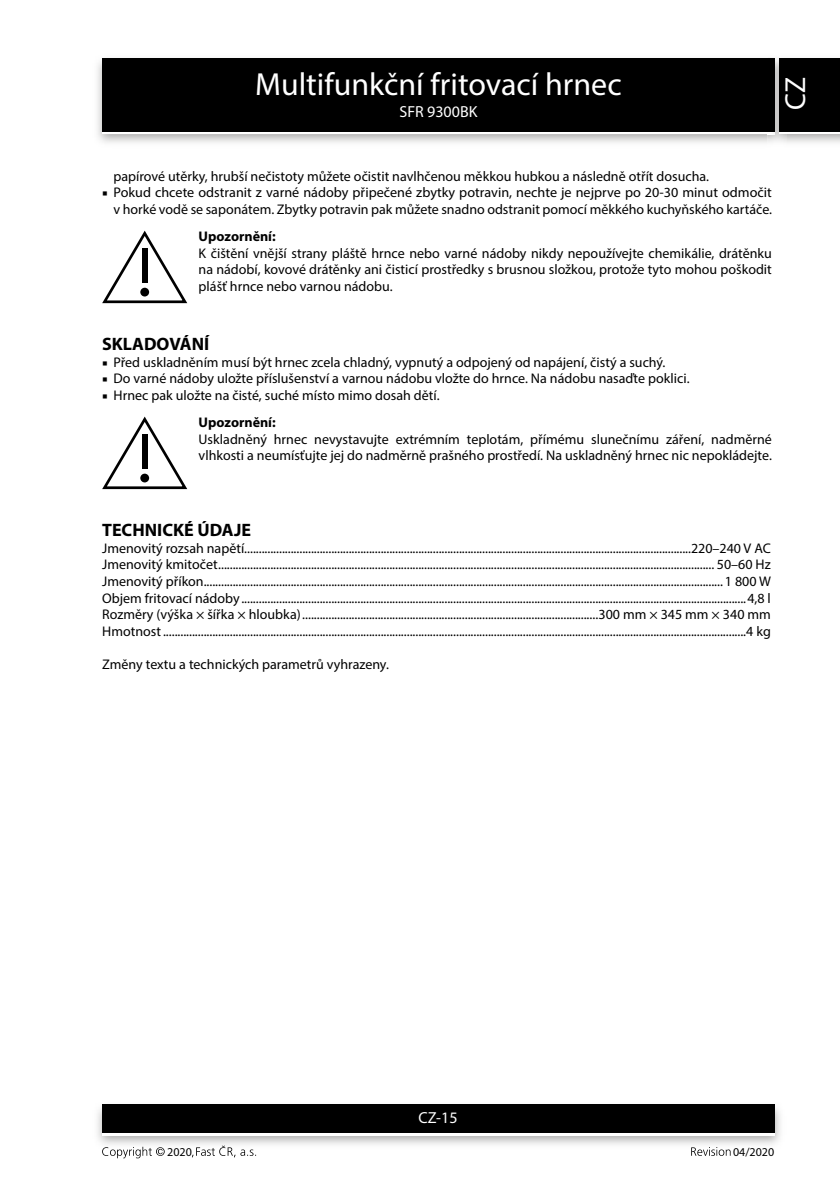
<style>
.page{position:relative;width:840px;height:1191px;background:#fff}
.page>*{position:absolute;margin:0;border:0;box-sizing:border-box;transform-origin:0 0}
.t1{font:32px "Myriad Pro";color:#fff}
.t2{font:29px "Myriad Pro";color:#fff}
.t3{font:700 18px "Myriad Pro";color:#000}
.t4{font:16px "Myriad Pro";color:#fff}
.t5{font:14px/16.6px "Myriad Pro";color:#000;text-align:justify}
.t6{font:700 14px "Myriad Pro";color:#000}
.t7{font:12px "Myriad Pro";color:#000}
.s1{font-family:"Minion Pro"}
.s2{font-weight:700}
</style>
<div class="page">
<div style="left:102px;top:61px;width:672px;height:73px;background:linear-gradient(to right,#000,#000)"></div>
<div style="left:102px;top:58px;width:672px;height:73px;background:#000"></div>
<img style="left:97px;top:1104px;width:684px;height:41px">
<div style="left:102px;top:1107px;width:672px;height:28px;background:linear-gradient(to right,#fff,#fff)"></div>
<div style="left:102px;top:1104px;width:672px;height:28px;background:#000"></div>
<img style="left:767px;top:56px;width:18px;height:89px">
<svg style="left:767px;top:131px;width:7px;height:3px"></svg>
<img style="left:767px;top:58px;width:7px;height:3px">
<img style="left:767px;top:61px;width:7px;height:70px">
<div style="left:778px;top:61px;width:61px;height:73px;background:linear-gradient(to right,#000,#000)"></div>
<div style="left:778px;top:58px;width:61px;height:73px;background:#000"></div>
<svg style="left:102px;top:1146px;width:63px;height:12px"></svg>
<svg style="left:192px;top:1145px;width:64px;height:12px"></svg>
<svg style="left:691px;top:1147px;width:39px;height:8px"></svg>
<svg style="left:102px;top:231px;width:85px;height:72px"></svg>
<div style="left:142px;top:248px;width:5px;height:35px;background:#000"></div>
<div style="left:140px;top:288px;width:9px;height:8px;background:#000;border-radius:50%"></div>
<svg style="left:102px;top:416px;width:85px;height:73px"></svg>
<div style="left:142px;top:434px;width:5px;height:35px;background:#000"></div>
<div style="left:140px;top:473px;width:9px;height:9px;background:#000;border-radius:50%"></div>
<h1 class="t1" style="left:255px;top:64px;width:368px">Multifunkční fritovací hrnec</h1>
<p class="t4" style="left:399px;top:101px;width:79px">SFR 9300BK</p>
<h2 class="t2" style="left:777px;top:110px;width:34px;rotate:-90deg">CZ</h2>
<p class="t5" style="left:113px;top:167px;width:596px">papírové utěrky, hrubší nečistoty můžete očistit navlhčenou měkkou hubkou a následně otřít dosucha.</p>
<p class="t5" style="left:102px;top:184px;width:671px;text-align:right"><span class="s1">■</span> Pokud chcete odstranit z varné nádoby připečené zbytky potravin, nechte je nejprve po 20-30 minut odmočit v horké vodě se saponátem. Zbytky potravin pak můžete snadno odstranit pomocí měkkého kuchyňského kartáče.</p>
<p class="t6" style="left:198px;top:227px;width:79px">Upozornění:</p>
<p class="t5" style="left:198px;top:245px;width:574px">K čištění vnější strany pláště hrnce nebo varné nádoby nikdy nepoužívejte chemikálie, drátěnku na nádobí, kovové drátěnky ani čisticí prostředky s brusnou složkou, protože tyto mohou poškodit plášť hrnce nebo varnou nádobu.</p>
<p class="t3" style="left:102px;top:332px;width:109px">SKLADOVÁNÍ</p>
<p class="t5" style="left:102px;top:353px;width:564px"><span class="s1">■</span> Před uskladněním musí být hrnec zcela chladný, vypnutý a odpojený od napájení, čistý a suchý.</p>
<p class="t5" style="left:102px;top:370px;width:588px"><span class="s1">■</span> Do varné nádoby uložte příslušenství a varnou nádobu vložte do hrnce. Na nádobu nasaďte poklici.</p>
<p class="t5" style="left:198px;top:381px;width:242px;line-height:27.2px;text-indent:-96px"><span class="s1">■</span> Hrnec pak uložte na čisté, suché místo mimo dosah dětí.<br><span class="s2">Upozornění:</span></p>
<p class="t5" style="left:198px;top:430px;width:574px">Uskladněný hrnec nevystavujte extrémním teplotám, přímému slunečnímu záření, nadměrné vlhkosti a neumísťujte jej do nadměrně prašného prostředí. Na uskladněný hrnec nic nepokládejte.</p>
<p class="t3" style="left:102px;top:518px;width:150px">TECHNICKÉ ÚDAJE</p>
<p class="t5" style="left:102px;top:539px;width:670px">Jmenovitý rozsah napětí..........................................................................................................................................................220–240 V AC Jmenovitý kmitočet........................................................................................................................................................................... 50–60 Hz Jmenovitý příkon................................................................................................................................................................................... 1 800 W Objem fritovací nádoby ..............................................................................................................................................................................4,8 l Rozměry (výška × šířka × hloubka)......................................................................................................300 mm × 345 mm × 340 mm Hmotnost.........................................................................................................................................................................................................4 kg</p>
<p class="t5" style="left:102px;top:656px;width:288px">Změny textu a technických parametrů vyhrazeny.</p>
<p class="t4" style="left:418px;top:1108px;width:41px">CZ-15</p>
<p class="t7" style="left:167px;top:1144px;width:26px">2020</p>
<p class="t7" style="left:732px;top:1144px;width:43px">04/2020</p>
</div>
